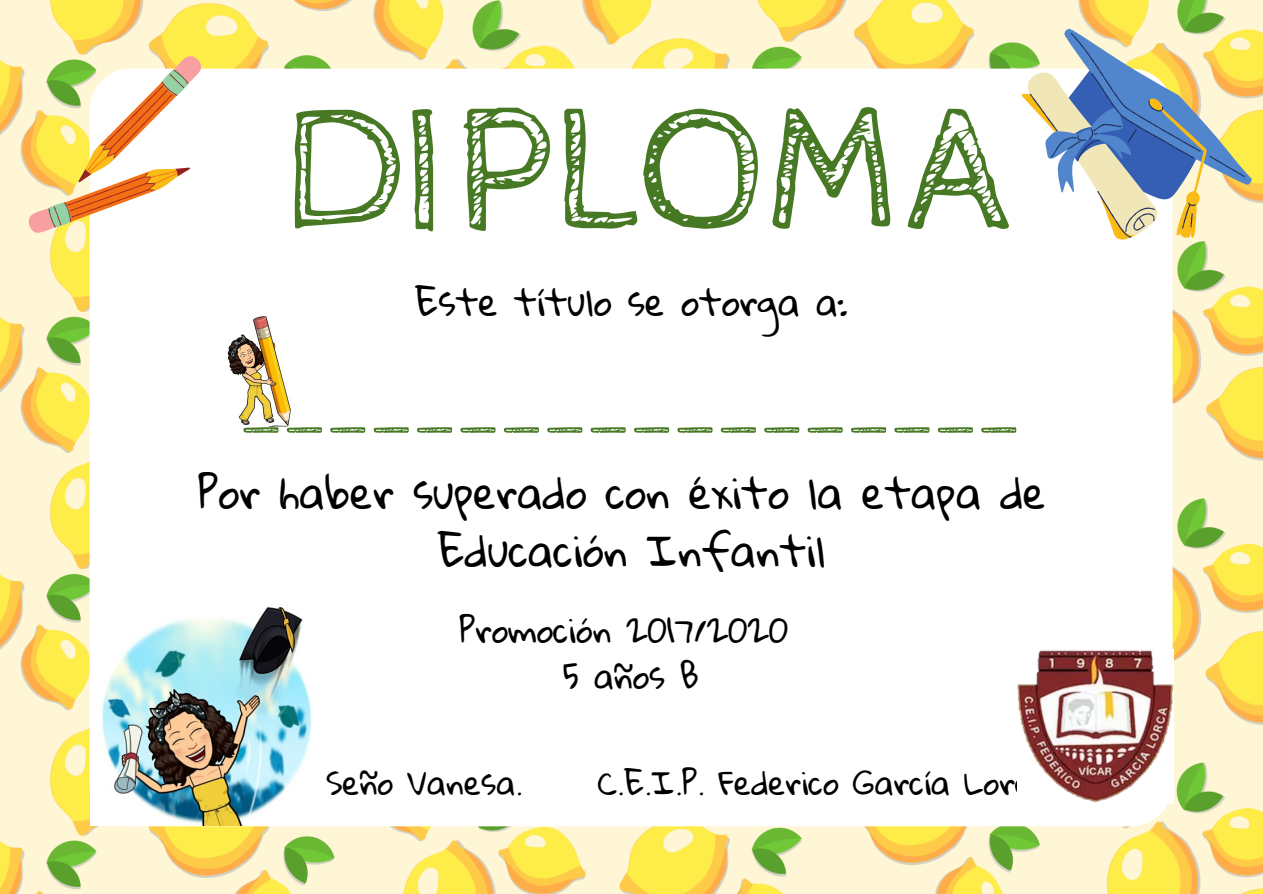
<style>
.page{position:relative;width:1263px;height:894px;background:#fff}
.page>*{position:absolute;margin:0;border:0;box-sizing:border-box;transform-origin:0 0}
.t1{font:178.5px "Cabin Sketch";color:#477925}
.t2{font:63px "Cabin Sketch";color:#477925}
.t3{font:42px/58.5px "Gloria Hallelujah";color:#000;text-align:center}
.t4{font:36px "Gloria Hallelujah";color:#000}
.t5{font:33px/46px "Gloria Hallelujah";color:#000;text-align:center}
.t6{font:31.5px "Gloria Hallelujah";color:#000}
</style>
<div class="page">
<img style="left:1px;top:0;width:1262px;height:893px">
<div style="left:90px;top:69px;width:1083px;height:757px;background:#fff;border-radius:41px"></div>
<img style="left:91px;top:607px;width:221px;height:217px">
<img style="left:1017px;top:650px;width:156px;height:153px">
<img style="left:227px;top:316px;width:64px;height:112px">
<svg style="left:1003px;top:27px;width:260px;height:233px"></svg>
<svg style="left:26px;top:54px;width:177px;height:179px"></svg>
<h1 class="t1" style="left:284px;top:71px;width:725px">DIPLOMA</h1>
<p class="t4" style="left:415px;top:282px;width:434px">Este título se otorga a:</p>
<h2 class="t2" style="left:241px;top:372px;width:783px">__________________</h2>
<p class="t3" style="left:198px;top:465px;width:849px">Por haber superado con éxito la etapa de<br>Educación Infantil</p>
<p class="t5" style="left:460px;top:608px;width:330px">Promoción 2017/2020<br>5 años B</p>
<p class="t6" style="left:326px;top:765px;width:198px">Seño Vanesa.</p>
<p class="t6" style="left:597px;top:765px;width:453px">C.E.I.P. Federico García Lorca</p>
</div>
